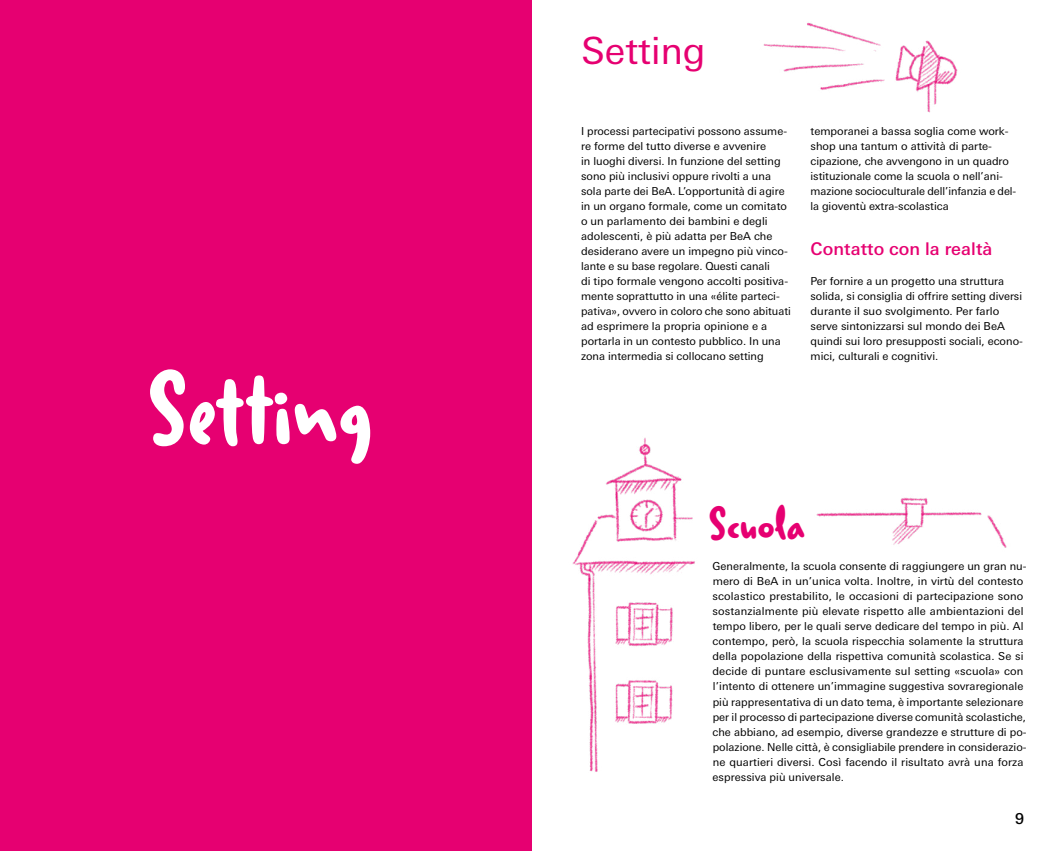
<style>
.page{position:relative;width:1063px;height:851px;background:#fff}
.page>*{position:absolute;margin:0;border:0;box-sizing:border-box;transform-origin:0 0}
.t1{font:700 100px "Duffy Script";color:#fff}
.t2{font:700 45px "Duffy Script";letter-spacing:.005em;color:#e60071}
.t3{font:37.5px "Univers Next Pro";color:#e60071}
.t4{font:500 17.5px "Univers Next Pro";letter-spacing:.005em;color:#e60071}
.t5{font:500 15px "Univers Next Pro";color:#000}
.t6{font:11px/15px "Univers Next Pro";letter-spacing:.005em;color:#000}
</style>
<div class="page">
<img style="left:572px;top:438px;width:435px;height:334px">
<div style="left:0;top:0;width:531px;height:850px;background:#e60071"></div>
<img style="left:763px;top:22px;width:195px;height:91px">
<h1 class="t1" style="left:147px;top:341px;width:228px">Setting</h1>
<h3 class="t3" style="left:581px;top:29px;width:126px">Setting</h3>
<p class="t6" style="left:581px;top:124px;width:211px">I processi partecipativi possono assume&shy;re forme del tutto diverse e avvenire<br>in luoghi diversi. In funzione del setting sono più inclusivi oppure rivolti a una sola parte dei BeA. L’opportunità di agire in un organo formale, come un comitato o un parlamento dei bambini e degli adolescenti, è più adatta per BeA che desiderano avere un impegno più vinco&shy;lante e su base regolare. Questi canali<br>di tipo formale vengono accolti positiva&shy;mente soprattutto in una «élite parteci&shy;pativa», ovvero in coloro che sono abituati ad esprimere la propria opinione e a portarla in un contesto pubblico. In una zona intermedia si collocano setting</p>
<p class="t6" style="left:811px;top:124px;width:206px">temporanei a bassa soglia come work&shy;shop una tantum o attività di parte&shy;cipazione, che avvengono in un quadro istituzionale come la scuola o nell’ani&shy;mazione socioculturale dell’infanzia e del&shy;la gioventù extra-scolastica</p>
<h3 class="t4" style="left:811px;top:238px;width:183px">Contatto con la realtà</h3>
<p class="t6" style="left:811px;top:274px;width:214px">Per fornire a un progetto una struttura solida, si consiglia di offrire setting diversi durante il suo svolgimento. Per farlo serve sintonizzarsi sul mondo dei BeA quindi sui loro presupposti sociali, econo&shy;mici, culturali e cognitivi.</p>
<h2 class="t2" style="left:709px;top:493px;width:98px">Scuola</h2>
<p class="t6" style="left:712px;top:559px;width:316px">Generalmente, la scuola consente di raggiungere un gran nu&shy;mero di BeA in un’unica volta. Inoltre, in virtù del contesto scolastico prestabilito, le occasioni di partecipazione sono sostanzialmente più elevate rispetto alle ambientazioni del tempo libero, per le quali serve dedicare del tempo in più. Al contempo, però, la scuola rispecchia solamente la struttura della popolazione della rispettiva comunità scolastica. Se si decide di puntare esclusivamente sul setting «scuola» con l’intento di ottenere un’immagine suggestiva sovraregionale più rappresentativa di un dato tema, è importante selezionare per il processo di partecipazione diverse comunità scolastiche, che abbiano, ad esempio, diverse grandezze e strutture di po&shy;polazione. Nelle città, è consigliabile prendere in considerazio&shy;ne quartieri diversi. Così facendo il risultato avrà una forza espressiva più universale.</p>
<h3 class="t5" style="left:1015px;top:809px;width:11px">9</h3>
</div>
